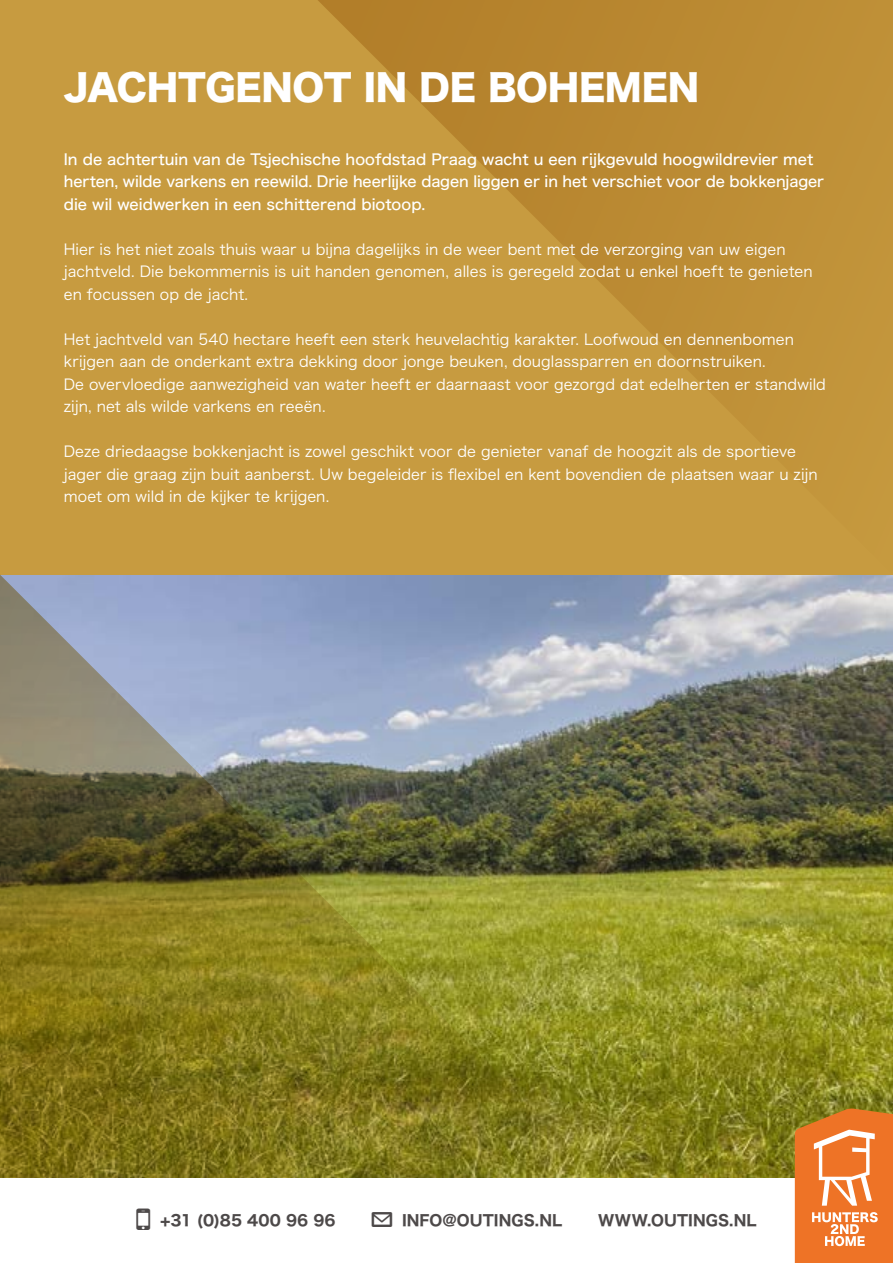
<style>
.page{position:relative;width:893px;height:1263px;background:#fff}
.page>*{position:absolute;margin:0;border:0;box-sizing:border-box;transform-origin:0 0}
.t1{font:36px "Hiragino Sans W8";letter-spacing:-.01em;color:#fff}
.t2{font:15px/22.5px "Hiragino Sans W3";letter-spacing:.005em;color:#fff}
.t3{font:15px/22.5px "Hiragino Sans W5";color:#fff}
.t4{font:15px "Hiragino Sans W7";letter-spacing:.005em;color:#4d4949}
</style>
<div class="page">
<div style="left:0;top:0;width:893px;height:1178px;background:#c79b40"></div>
<img style="left:603px;top:575px;width:290px;height:603px">
<img style="left:0;top:575px;width:603px;height:603px">
<svg style="left:318px;top:0;width:575px;height:410px;fill:#bf9037"></svg>
<svg style="left:795px;top:1108px;width:98px;height:155px;background:#ea8642"></svg>
<h1 class="t1" style="left:64px;top:68px;width:637px">JACHTGENOT IN DE BOHEMEN</h1>
<p class="t3" style="left:64px;top:147px;width:762px">In de achtertuin van de Tsjechische hoofdstad Praag wacht u een rijkgevuld hoogwildrevier met herten, wilde varkens en reewild. Drie heerlijke dagen liggen er in het verschiet voor de bokkenjager die wil weidwerken in een schitterend biotoop.</p>
<p class="t2" style="left:64px;top:237px;width:750px">Hier is het niet zoals thuis waar u bijna dagelijks in de weer bent met de verzorging van uw eigen jachtveld. Die bekommernis is uit handen genomen, alles is geregeld zodat u enkel hoeft te genieten en focussen op de jacht.</p>
<p class="t2" style="left:64px;top:327px;width:764px">Het jachtveld van 540 hectare heeft een sterk heuvelachtig karakter. Loofwoud en dennenbomen krijgen aan de onderkant extra dekking door jonge beuken, douglassparren en doornstruiken.<br>De overvloedige aanwezigheid van water heeft er daarnaast voor gezorgd dat edelherten er standwild zijn, net als wilde varkens en reeën.</p>
<p class="t2" style="left:64px;top:439px;width:755px">Deze driedaagse bokkenjacht is zowel geschikt voor de genieter vanaf de hoogzit als de sportieve jager die graag zijn buit aanberst. Uw begeleider is flexibel en kent bovendien de plaatsen waar u zijn moet om wild in de kijker te krijgen.</p>
<p class="t4" style="left:160px;top:1208px;width:177px">+31 (0)85 400 96 96</p>
<p class="t4" style="left:402px;top:1208px;width:162px">INFO@OUTINGS.NL</p>
<p class="t4" style="left:598px;top:1208px;width:160px">WWW.OUTINGS.NL</p>
</div>
